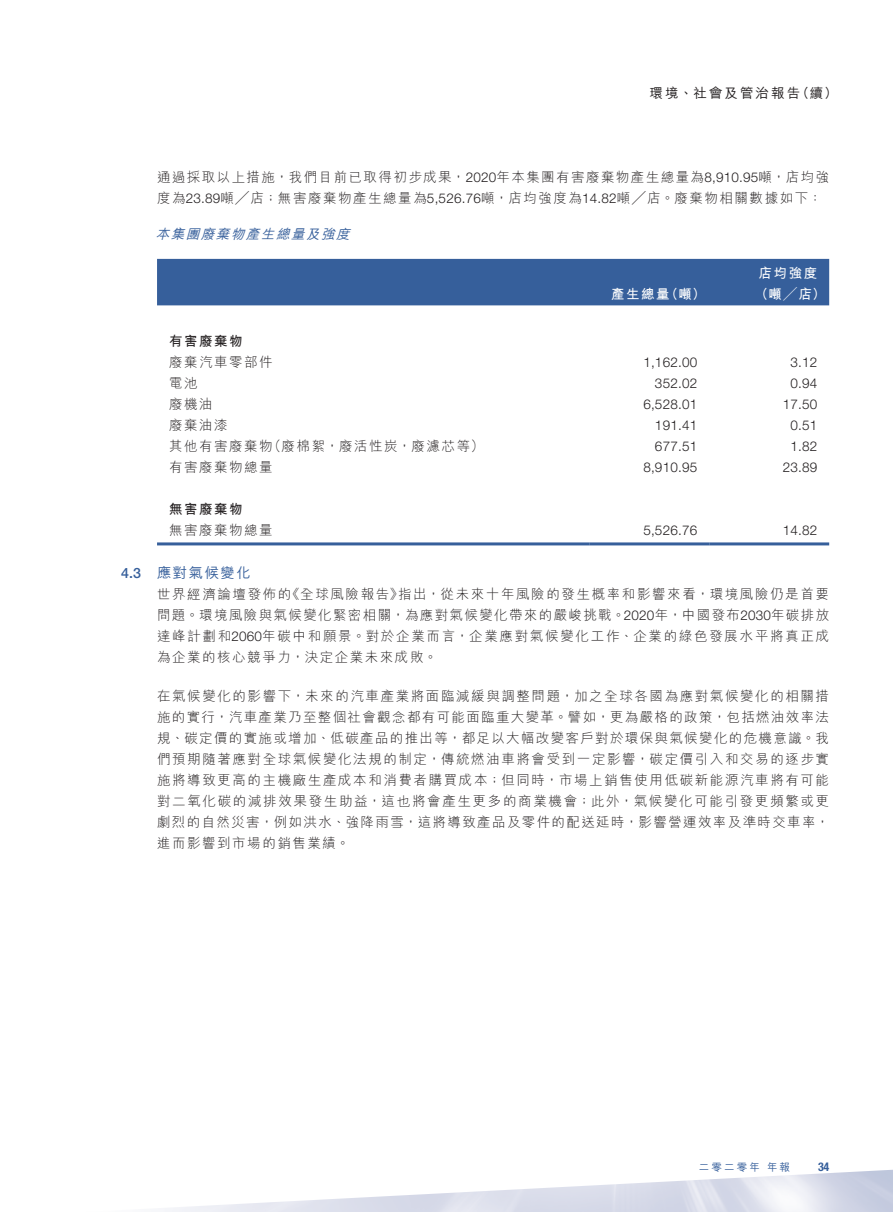
<style>
.page{position:relative;width:893px;height:1212px;background:#fff}
.page>*{position:absolute;margin:0;border:0;box-sizing:border-box;transform-origin:0 0}
._04___H2{font:500 14.25px "M Hei HK";letter-spacing:.115em;color:#365f9b}
._04___H2-2{font:500 14.25px "Helvetica Neue LT Std";color:#365f9b}
._13_____P4{font:300 13.5px/21px "M Hei HK";letter-spacing:.115em;color:#231f20}
._01_Body_Text{font:300 13.5px "Helvetica Neue LT Std";letter-spacing:.015em;color:#231f20}
._15_Table_Stub{font:300 13.5px "M Hei HK";letter-spacing:.115em;color:#231f20}
._01_Body_Text-2{font:700 13.5px/21px "M Hei HK";letter-spacing:.115em;color:#fff}
.t1{font:500 13.5px "M Hei HK";letter-spacing:.15em;color:#231f20}
._05_____H3{font:italic 500 13.5px "M Hei HK";color:#365f9b}
._15_Table_Stub-2{font:700 13.5px "M Hei HK";letter-spacing:.115em;color:#231f20}
.t2{font:700 condensed 12px "Helvetica Neue LT Std";color:#365f9b}
.t3{font:500 10.5px "M Hei HK";letter-spacing:.2em;color:#365f9b}
.s1{font-family:"Helvetica Neue LT Std"}
</style>
<div class="page">
<div style="left:157px;top:259px;width:672px;height:46px;background:#365f9b"></div>
<hr style="left:157px;top:542px;width:432px;height:3px;background:#365f9b">
<hr style="left:589px;top:542px;width:120px;height:3px;background:#365f9b">
<hr style="left:709px;top:542px;width:120px;height:3px;background:#365f9b">
<p class="t1" style="left:650px;top:83px;width:152px">環境、社會及管治報告</p>
<p class="t1" style="left:796px;top:83px;width:43px">（續(</p>
<p class="_04___H2-2" style="left:121px;top:564px;width:22px">4.3</p>
<p class="_13_____P4" style="left:157px;top:166px;width:674px">通過採取以上措施，我們目前已取得初步成果，<span class="s1">2020</span>年本集團有害廢棄物產生總量為<span class="s1">8,910.95</span>噸，店均強度為<span class="s1">23.89</span>噸╱店；無害廢棄物產生總量為<span class="s1">5,526.76</span>噸，店均強度為<span class="s1">14.82</span>噸╱店。廢棄物相關數據如下：</p>
<p class="_05_____H3" style="left:156px;top:224px;width:200px">本集團廢棄物產生總量及強度</p>
<p class="_01_Body_Text-2" style="left:611px;top:283px;width:60px">產生總量</p>
<p class="_01_Body_Text-2" style="left:665px;top:283px;width:42px">（噸(</p>
<p class="_01_Body_Text-2" style="left:755px;top:262px;width:72px">店均強度（噸╱店(</p>
<p class="_15_Table_Stub-2" style="left:169px;top:331px;width:75px">有害廢棄物</p>
<p class="_15_Table_Stub" style="left:169px;top:352px;width:105px">廢棄汽車零部件</p>
<p class="_01_Body_Text" style="left:643px;top:354px;width:55px">1,162.00</p>
<p class="_01_Body_Text" style="left:790px;top:354px;width:28px">3.12</p>
<p class="_15_Table_Stub" style="left:169px;top:373px;width:30px">電池</p>
<p class="_01_Body_Text" style="left:655px;top:375px;width:44px">352.02</p>
<p class="_01_Body_Text" style="left:790px;top:375px;width:28px">0.94</p>
<p class="_15_Table_Stub" style="left:169px;top:394px;width:45px">廢機油</p>
<p class="_01_Body_Text" style="left:643px;top:396px;width:55px">6,528.01</p>
<p class="_01_Body_Text" style="left:783px;top:396px;width:36px">17.50</p>
<p class="_15_Table_Stub" style="left:169px;top:415px;width:60px">廢棄油漆</p>
<p class="_01_Body_Text" style="left:655px;top:417px;width:44px">191.41</p>
<p class="_01_Body_Text" style="left:790px;top:417px;width:28px">0.51</p>
<p class="_15_Table_Stub" style="left:268px;top:436px;width:217px">（廢棉絮，廢活性炭，廢濾芯等(</p>
<p class="_15_Table_Stub" style="left:169px;top:436px;width:105px">其他有害廢棄物</p>
<p class="_01_Body_Text" style="left:655px;top:438px;width:44px">677.51</p>
<p class="_01_Body_Text" style="left:790px;top:438px;width:28px">1.82</p>
<p class="_15_Table_Stub" style="left:169px;top:457px;width:105px">有害廢棄物總量</p>
<p class="_15_Table_Stub-2" style="left:169px;top:499px;width:75px">無害廢棄物</p>
<p class="_01_Body_Text" style="left:643px;top:459px;width:55px">8,910.95</p>
<p class="_01_Body_Text" style="left:783px;top:459px;width:36px">23.89</p>
<p class="_15_Table_Stub" style="left:169px;top:520px;width:105px">無害廢棄物總量</p>
<p class="_04___H2" style="left:157px;top:562px;width:95px">應對氣候變化</p>
<p class="_01_Body_Text" style="left:643px;top:522px;width:55px">5,526.76</p>
<p class="_01_Body_Text" style="left:783px;top:522px;width:36px">14.82</p>
<p class="_13_____P4" style="left:398px;top:583px;width:432px">指出，從未來十年風險的發生概率和影響來看，環境風險仍是首要</p>
<p class="_13_____P4" style="left:287px;top:583px;width:118px">《全球風險報告》</p>
<p class="_13_____P4" style="left:157px;top:583px;width:674px">世界經濟論壇發佈的<br>問題。環境風險與氣候變化緊密相關，為應對氣候變化帶來的嚴峻挑戰。<span class="s1">2020</span>年，中國發布<span class="s1">2030</span>年碳排放達峰計劃和<span class="s1">2060</span>年碳中和願景。對於企業而言，企業應對氣候變化工作、企業的綠色發展水平將真正成為企業的核心競爭力，決定企業未來成敗。</p>
<p class="_13_____P4" style="left:157px;top:685px;width:674px;text-align:justify">在氣候變化的影響下，未來的汽車產業將面臨減緩與調整問題，加之全球各國為應對氣候變化的相關措施的實行，汽車產業乃至整個社會觀念都有可能面臨重大變革。譬如，更為嚴格的政策，包括燃油效率法規、碳定價的實施或增加、低碳產品的推出等，都足以大幅改變客戶對於環保與氣候變化的危機意識。我們預期隨著應對全球氣候變化法規的制定，傳統燃油車將會受到一定影響，碳定價引入和交易的逐步實施將導致更高的主機廠生產成本和消費者購買成本；但同時，市場上銷售使用低碳新能源汽車將有可能對二氧化碳的減排效果發生助益，這也將會產生更多的商業機會；此外，氣候變化可能引發更頻繁或更劇烈的自然災害，例如洪水、強降雨雪，這將導致產品及零件的配送延時，影響營運效率及準時交車率，進而影響到市場的銷售業績。</p>
<p class="t3" style="left:699px;top:1159px;width:62px">二零二零年</p>
<p class="t3" style="left:767px;top:1159px;width:25px">年報</p>
<p class="t2" style="left:818px;top:1159px;width:13px">34</p>
</div>
